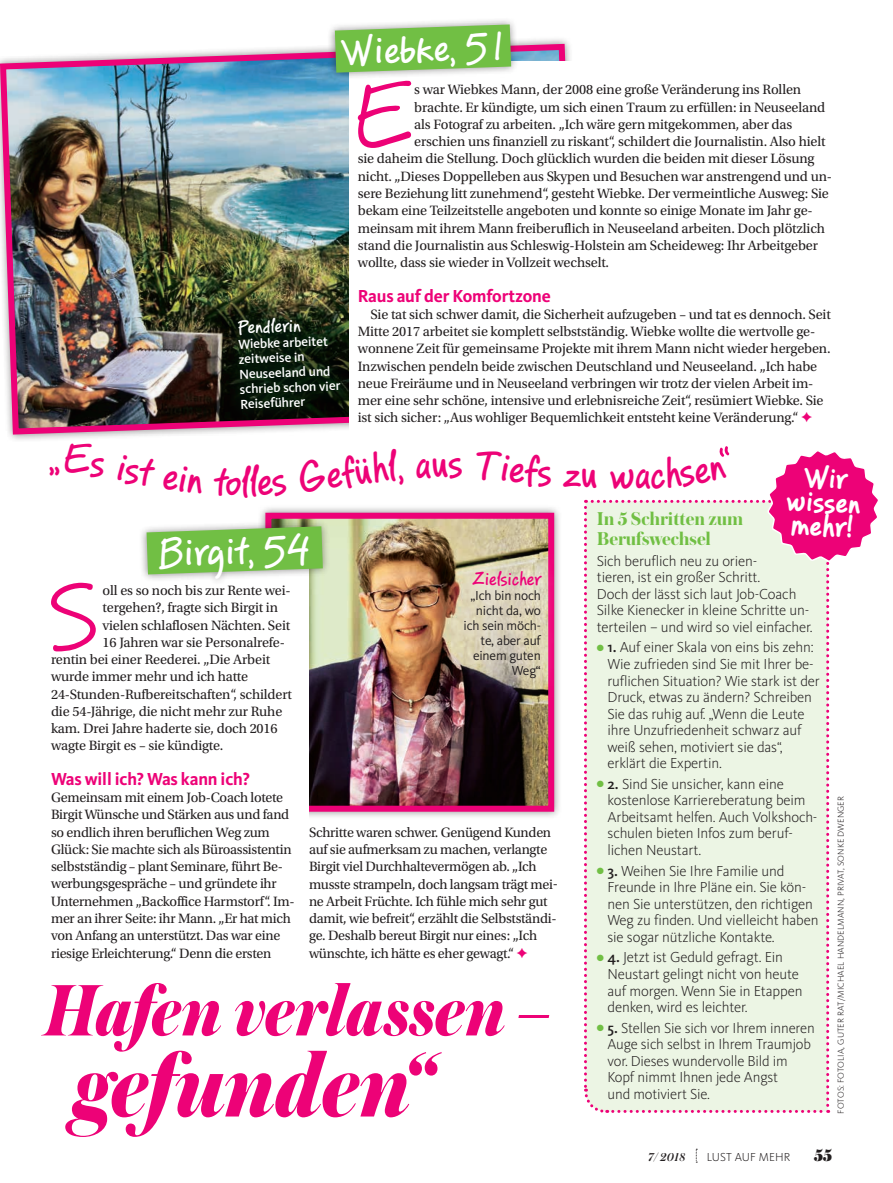
<style>
.page{position:relative;width:893px;height:1183px;background:#fff}
.page>*{position:absolute;margin:0;border:0;box-sizing:border-box;transform-origin:0 0}
.t1{font:italic 800 96px "Austin";letter-spacing:-.005em;color:#ed0277;scale:.9 1}
.t2{font:91.05px "PF Reminder Pro";color:#ed0277}
.t3{font:italic 800 76.5px "Austin";letter-spacing:-.005em;color:#ed0277;scale:.9 1}
.t4{font:500 42px "PF Reminder Pro";color:#ed0277}
.t5{font:500 40.8px "PF Reminder Pro";color:#fff}
.t6{font:700 31.5px/24px "PF Reminder Pro";color:#fff;text-align:center}
.t7{font:700 19.5px/19.5px "Austin";color:#71bf44}
.t8{font:500 19.5px "PF Reminder Pro";letter-spacing:-.02em;color:#ed0277}
.t9{font:500 19.5px "PF Reminder Pro";color:#fff}
.t10{font:700 18px "Kievit OT";letter-spacing:-.01em;color:#ed0277}
.t11{font:900 18px "Austin";color:#231f20}
.t12{font:300 15px/16.5px "Kievit OT";letter-spacing:-.01em;color:#231f20}
.t13{font:14.25px/17.2px "Utopia Std";letter-spacing:-.01em;color:#231f20}
.t14{font:500 13.5px/15px "Kievit OT";color:#fff}
.t15{font:13.5px/15px "Kievit OT";letter-spacing:-.015em;color:#231f20;text-align:right}
.t16{font:300 12px "Kievit OT";letter-spacing:.005em;color:#231f20}
.t17{font:italic 500 12px "Austin";color:#231f20}
.t18{font:300 9px "Kievit OT";letter-spacing:.01em;color:#231f20}
.s1{color:#ed0277}
.s2{color:#71bf44}
.s3{font-weight:500}
</style>
<div class="page">
<img style="left:0;top:41px;width:570px;height:396px">
<div style="left:257px;top:504px;width:305px;height:315px;background:#231f20;opacity:.5"></div>
<img style="left:309px;top:519px;width:238px;height:285px">
<div style="left:265px;top:512px;width:289px;height:299px;border:6px solid #ed0277"></div>
<div style="left:349px;top:61px;width:253px;height:378px;background:#fff"></div>
<div style="left:51px;top:557px;width:258px;height:326px;background:#fff"></div>
<svg style="left:223px;top:301px;width:126px;height:123px;background:#1a1c12"></svg>
<img style="left:440px;top:545px;width:122px;height:158px">
<svg style="left:450px;top:557px;width:105px;height:134px;background:#c4ae9f"></svg>
<div style="left:327px;top:17px;width:192px;height:63px;background:#231f20;opacity:.5"></div>
<svg style="left:335px;top:24px;width:176px;height:49px;background:#80c259"></svg>
<div style="left:139px;top:518px;width:192px;height:68px;background:#231f20;opacity:.5"></div>
<svg style="left:147px;top:526px;width:176px;height:48px;background:#7dc155"></svg>
<svg style="left:696px;top:1148px;width:1px;height:14px"></svg>
<svg style="left:584px;top:451px;width:294px;height:662px"></svg>
<h3 class="t5" style="left:339px;top:27px;width:169px;rotate:-2deg">Wiebke, 51</h3>
<h3 class="t9" style="left:237px;top:315px;width:65px;rotate:-2deg">Pendlerin</h3>
<p class="t14" style="left:238px;top:336px;width:102px;rotate:-2deg">Wiebke arbeitet zeitweise in<br>Neuseeland und schrieb schon vier<br>Reiseführer</p>
<h2 class="t2" style="left:354px;top:63px;width:58px">E</h2>
<p class="t13" style="left:414px;top:81px;width:388px">s war Wiebkes Mann, der 2008 eine große Veränderung ins Rollen</p>
<p class="t13" style="left:414px;top:99px;width:413px">brachte. Er kündigte, um sich einen Traum zu erfüllen: in Neuseeland</p>
<p class="t13" style="left:414px;top:116px;width:380px">als Fotograf zu arbeiten. „Ich wäre gern mitgekommen, aber das</p>
<p class="t13" style="left:414px;top:133px;width:413px">erschien uns finanziell zu riskant“, schildert die Journalistin. Also hielt</p>
<p class="t13" style="left:358px;top:150px;width:458px">sie daheim die Stellung. Doch glücklich wurden die beiden mit dieser Lösung</p>
<p class="t13" style="left:358px;top:168px;width:476px">nicht. „Dieses Doppelleben aus Skypen und Besuchen war anstrengend und un-</p>
<p class="t13" style="left:358px;top:185px;width:472px">sere Beziehung litt zunehmend“, gesteht Wiebke. Der vermeintliche Ausweg: Sie</p>
<p class="t13" style="left:358px;top:202px;width:456px">bekam eine Teilzeitstelle angeboten und konnte so einige Monate im Jahr ge-</p>
<p class="t13" style="left:358px;top:219px;width:469px">meinsam mit ihrem Mann freiberuflich in Neuseeland arbeiten. Doch plötzlich</p>
<p class="t13" style="left:358px;top:237px;width:462px">stand die Journalistin aus Schleswig-Holstein am Scheideweg: Ihr Arbeitgeber</p>
<p class="t13" style="left:358px;top:254px;width:253px">wollte, dass sie wieder in Vollzeit wechselt.</p>
<p class="t10" style="left:358px;top:285px;width:195px">Raus auf der Komfortzone</p>
<p class="t13" style="left:358px;top:306px;width:474px;text-indent:13px">Sie tat sich schwer damit, die Sicherheit aufzugeben – und tat es dennoch. Seit Mitte 2017 arbeitet sie komplett selbstständig. Wiebke wollte die wertvolle ge&shy;wonnene Zeit für gemeinsame Projekte mit ihrem Mann nicht wieder hergeben.<br>Inzwischen pendeln beide zwischen Deutschland und Neuseeland. „Ich habe neue Freiräume und in Neuseeland verbringen wir trotz der vielen Arbeit im&shy;mer eine sehr schöne, intensive und erlebnisreiche Zeit“, resümiert Wiebke. Sie ist sich sicher: „Aus wohliger Bequemlichkeit entsteht keine Veränderung.“ <span class="s1">✦</span></p>
<h3 class="t5" style="left:157px;top:528px;width:155px;rotate:-2deg">Birgit, 54</h3>
<h3 class="t8" style="left:472px;top:567px;width:70px">Zielsicher</h3>
<p class="t15" style="left:463px;top:588px;width:79px">„Ich bin noch nicht da, wo ich sein möch&shy;te, aber auf einem guten<br>Weg“</p>
<h2 class="t2" style="left:47px;top:563px;width:54px">S</h2>
<p class="t13" style="left:103px;top:582px;width:190px">oll es so noch bis zur Rente wei-</p>
<p class="t13" style="left:103px;top:599px;width:177px">tergehen?, fragte sich Birgit in</p>
<p class="t13" style="left:103px;top:616px;width:189px">vielen schlaflosen Nächten. Seit</p>
<p class="t13" style="left:103px;top:633px;width:184px">16 Jahren war sie Personalrefe-</p>
<p class="t13" style="left:51px;top:651px;width:221px">rentin bei einer Reederei. „Die Arbeit</p>
<p class="t13" style="left:51px;top:668px;width:199px">wurde immer mehr und ich hatte</p>
<p class="t13" style="left:51px;top:685px;width:242px">24-Stunden-Rufbereitschaften“, schildert</p>
<p class="t13" style="left:51px;top:702px;width:233px">die 54-Jährige, die nicht mehr zur Ruhe</p>
<p class="t13" style="left:51px;top:720px;width:228px">kam. Drei Jahre haderte sie, doch 2016</p>
<p class="t13" style="left:51px;top:737px;width:174px">wagte Birgit es – sie kündigte.</p>
<p class="t10" style="left:51px;top:768px;width:200px">Was will ich? Was kann ich?</p>
<p class="t13" style="left:51px;top:789px;width:245px">Gemeinsam mit einem Job-Coach lotete Birgit Wünsche und Stärken aus und fand so endlich ihren beruflichen Weg zum Glück: Sie machte sich als Büroassistentin selbstständig – plant Seminare, führt Be&shy;werbungsgespräche – und gründete ihr Unternehmen „Backoffice Harmstorf“. Im&shy;mer an ihrer Seite: ihr Mann. „Er hat mich von Anfang an unterstützt. Das war eine riesige Erleichterung.“ Denn die ersten</p>
<h3 class="t3" style="left:46px;top:953px;width:565px">Hafen verlassen –</h3>
<h1 class="t1" style="left:73px;top:1014px;width:407px">gefunden“</h1>
<p class="t13" style="left:309px;top:823px;width:251px">Schritte waren schwer. Genügend Kunden auf sie aufmerksam zu machen, verlangte Birgit viel Durchhaltevermögen ab. „Ich musste strampeln, doch langsam trägt mei&shy;ne Arbeit Früchte. Ich fühle mich sehr gut damit, wie befreit“, erzählt die Selbstständi&shy;ge. Deshalb bereut Birgit nur eines: „Ich wünschte, ich hätte es eher gewagt.“ <span class="s1">✦</span></p>
<h3 class="t6" style="left:787px;top:465px;width:77px;rotate:3deg">Wir wissen mehr!</h3>
<h3 class="t4" style="left:608px;top:449px;width:29px">w</h3>
<h3 class="t7" style="left:597px;top:508px;width:148px">In 5 Schritten zum<br>Berufswechsel</h3>
<p class="t12" style="left:597px;top:552px;width:217px">Sich beruflich neu zu orien-<br>tieren, ist ein großer Schritt.<br>Doch der lässt sich laut Job-Coach Silke Kienecker in kleine Schritte un&shy;terteilen – und wird so viel einfacher.</p>
<p class="t12" style="left:607px;top:639px;width:214px;text-indent:-11px"><span class="s2">●</span> <span class="s3">1.</span> Auf einer Skala von eins bis zehn:<br>Wie zufrieden sind Sie mit Ihrer be&shy;ruflichen Situation? Wie stark ist der Druck, etwas zu ändern? Schreiben Sie das ruhig auf. „Wenn die Leute ihre Unzufriedenheit schwarz auf weiß sehen, motiviert sie das“, erklärt die Expertin.</p>
<p class="t12" style="left:607px;top:775px;width:211px;text-indent:-11px"><span class="s2">●</span> <span class="s3">2.</span> Sind Sie unsicher, kann eine kostenlose Karriereberatung beim<br>Arbeitsamt helfen. Auch Volkshoch&shy;schulen bieten Infos zum beruf&shy;lichen Neustart.</p>
<p class="t12" style="left:607px;top:862px;width:212px;text-indent:-11px"><span class="s2">●</span> <span class="s3">3.</span> Weihen Sie Ihre Familie und Freunde in Ihre Pläne ein. Sie kön&shy;nen Sie unterstützen, den richtigen Weg zu finden. Und vielleicht haben sie sogar nützliche Kontakte.</p>
<p class="t12" style="left:607px;top:949px;width:196px;text-indent:-11px"><span class="s2">●</span> <span class="s3">4.</span> Jetzt ist Geduld gefragt. Ein<br>Neustart gelingt nicht von heute auf morgen. Wenn Sie in Etappen denken, wird es leichter.</p>
<p class="t12" style="left:607px;top:1019px;width:209px;text-indent:-11px"><span class="s2">●</span> <span class="s3">5.</span> Stellen Sie sich vor Ihrem inneren<br>Auge sich selbst in Ihrem Traumjob vor. Dieses wundervolle Bild im<br>Kopf nimmt Ihnen jede Angst<br>und motiviert Sie.</p>
<p class="t18" style="left:836px;top:1113px;width:319px;rotate:-90deg">FOTOS: FOTOLIA, GUTER RAT/MICHAEL HANDELMANN, PRIVAT, SONKE DWENGER</p>
<p class="t17" style="left:649px;top:1148px;width:38px">7/ 2018</p>
<p class="t16" style="left:707px;top:1149px;width:85px">LUST AUF MEHR</p>
<p class="t11" style="left:814px;top:1141px;width:19px">55</p>
</div>
